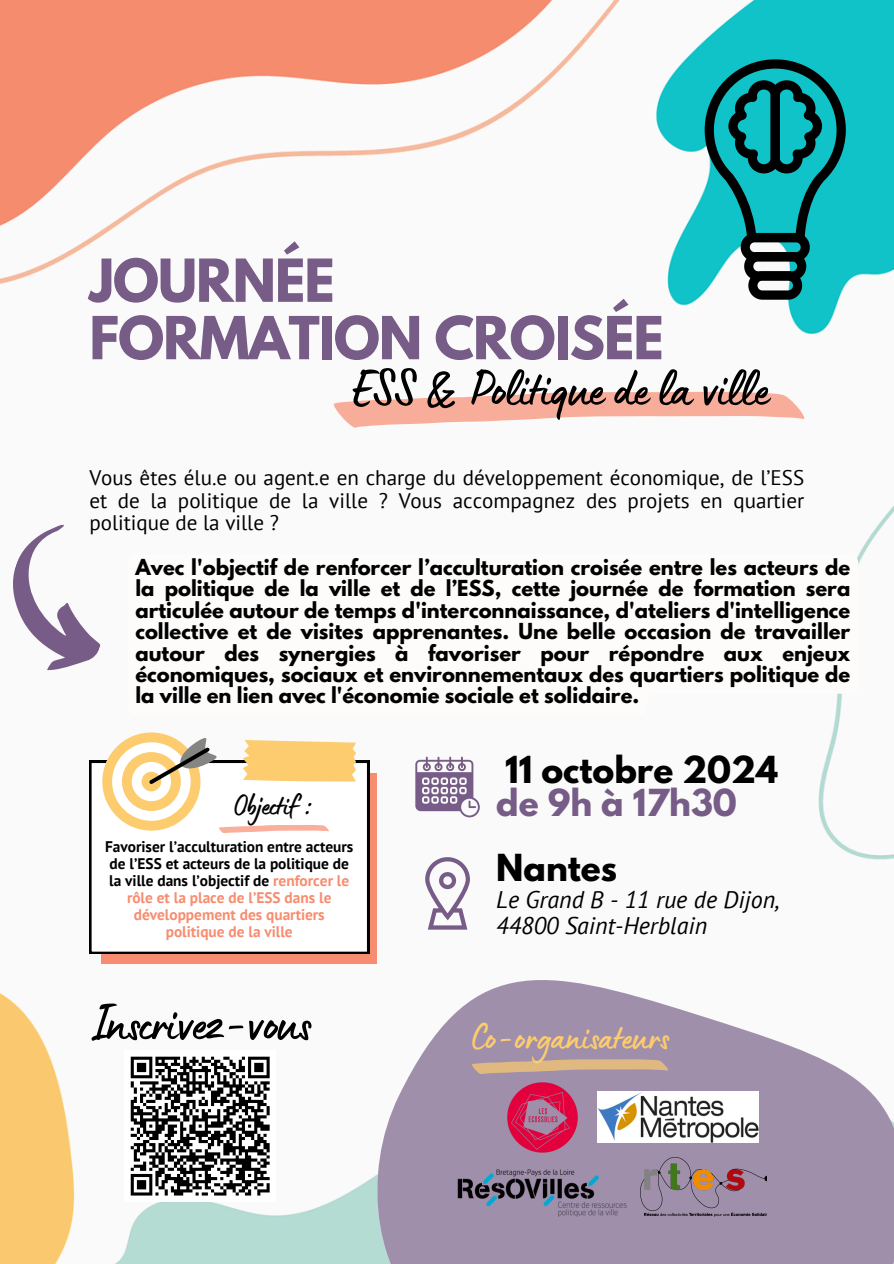
<style>
.page{position:relative;width:894px;height:1264px;background:#fff}
.page>*{position:absolute;margin:0;border:0;box-sizing:border-box;transform-origin:0 0}
.t1{font:53.25px "Lumios Marker";letter-spacing:-.02em;color:#000}
.t2{font:700 52.5px/57.3px "League Spartan";letter-spacing:-.02em;color:#765c86}
.t3{font:37.95px "Lumios Marker";color:#fdcc6e}
.t4{font:700 33px/32.7px "League Spartan";color:#000}
.t5{font:31.05px "Lumios Marker";letter-spacing:-.02em;color:#000}
.t6{font:italic 24px/25.8px "PT Sans";color:#000}
.t7{font:21px/22.5px "PT Sans";color:#000;text-align:justify}
.t8{font:700 19.5px/21.3px "League Spartan";color:#000;text-align:justify}
.t9{font:700 15.3px/16.8px "PT Sans";color:#000;text-align:center}
.s1{color:#f78d70}
.s2{color:#765c86}
</style>
<div class="page">
<img style="left:0;top:0;width:893px;height:1263px">
<svg style="left:425px;top:857px;width:45px;height:11px"></svg>
<svg style="left:415px;top:756px;width:64px;height:61px"></svg>
<svg style="left:303px;top:868px;width:590px;height:395px"></svg>
<svg style="left:334px;top:392px;width:470px;height:35px"></svg>
<svg style="left:704px;top:59px;width:141px;height:241px;background:#1d8d90"></svg>
<div style="left:102px;top:773px;width:274px;height:190px;background:#f78d70"></div>
<div style="left:89px;top:760px;width:280px;height:193px;background:#fff"></div>
<svg style="left:102px;top:732px;width:254px;height:100px"></svg>
<svg style="left:334px;top:908px;width:559px;height:355px;fill:#a08fab"></svg>
<img style="left:640px;top:1157px;width:126px;height:59px">
<svg style="left:472px;top:1059px;width:195px;height:14px;background:#cdac8c"></svg>
<svg style="left:0;top:514px;width:133px;height:170px"></svg>
<svg style="left:128px;top:554px;width:729px;height:161px"></svg>
<img style="left:597px;top:1091px;width:161px;height:51px">
<img style="left:506px;top:1081px;width:72px;height:72px">
<img style="left:452px;top:1164px;width:179px;height:56px">
<div style="left:124px;top:1050px;width:152px;height:151px;background:#fff"></div>
<svg style="left:130px;top:1056px;width:140px;height:140px"></svg>
<p class="t2" style="left:89px;top:259px;width:576px">JOURNÉE<br>FORMATION CROISÉE</p>
<p class="t1" style="left:353px;top:372px;width:417px">ESS &amp; Politique de la ville</p>
<p class="t7" style="left:89px;top:466px;width:716px">Vous êtes élu.e ou agent.e en charge du développement économique, de l’ESS et de la politique de la ville ? Vous accompagnez des projets en quartier politique de la ville ?</p>
<p class="t8" style="left:135px;top:559px;width:716px">Avec l'objectif de renforcer l’acculturation croisée entre les acteurs de la politique de la ville et de l’ESS, cette journée de formation sera articulée autour de temps d'interconnaissance, d'ateliers d'intelligence collective et de visites apprenantes. Une belle occasion de travailler autour des synergies à favoriser pour répondre aux enjeux économiques, sociaux et environnementaux des quartiers politique de la ville en lien avec l'économie sociale et solidaire.</p>
<p class="t5" style="left:233px;top:794px;width:80px">Objectif :</p>
<p class="t9" style="left:105px;top:838px;width:250px">Favoriser l’acculturation entre acteurs de l’ESS et acteurs de la politique de la ville dans l’objectif de <span class="s1">renforcer le rôle et la place de l’ESS dans le développement des quartiers politique de la ville</span></p>
<h4 class="t1" style="left:88px;top:1006px;width:224px">Inscrivez-vous</h4>
<p class="t4" style="left:496px;top:757px;width:283px">11 octobre 2024 <span class="s2">de 9h à 17h30</span></p>
<h1 class="t4" style="left:496px;top:855px;width:122px">Nantes</h1>
<h2 class="t6" style="left:496px;top:886px;width:285px">Le Grand B - 11 rue de Dijon,<br>44800 Saint-Herblain</h2>
<p class="t3" style="left:472px;top:1025px;width:199px">Co-organisateurs</p>
</div>
